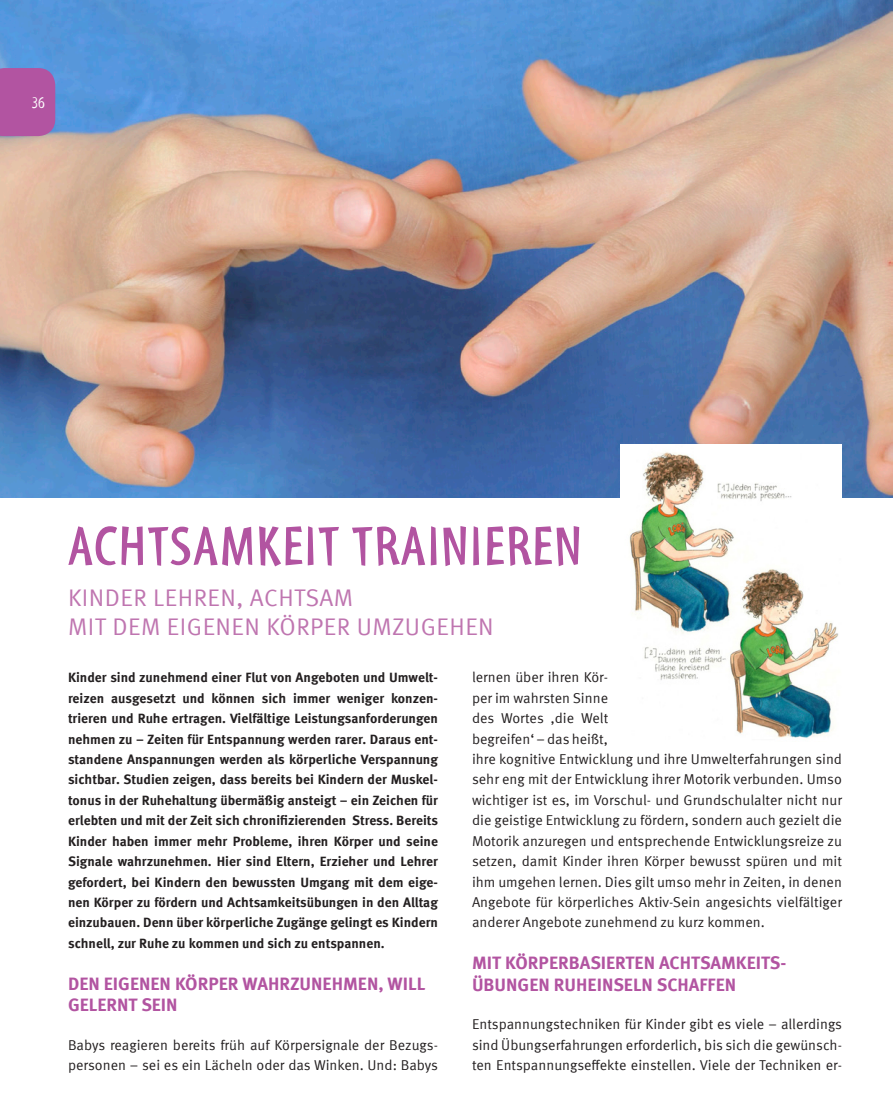
<style>
.page{position:relative;width:893px;height:1106px;background:#fff}
.page>*{position:absolute;margin:0;border:0;box-sizing:border-box;transform-origin:0 0}
.t1{font:54px "Myriad Std Tilt";letter-spacing:.05em;color:#b254a1}
.t2{font:24px/28.8px "Meta Offc Norm";letter-spacing:.02em;color:#bf75b0}
.t3{font:700 18px/21.6px "Meta Offc";color:#b254a1}
.t4{font:16.5px "Myriad Std Tilt";color:#fff}
.t5{font:14.25px/20.4px "Meta Offc Norm";color:#231f20}
.t6{font:700 13.5px/20.4px "Meta Offc";color:#231f20;text-align:justify}
</style>
<div class="page">
<img style="left:0;top:0;width:893px;height:497px">
<svg style="left:68px;top:526px;width:271px;height:41px"></svg>
<svg style="left:352px;top:526px;width:127px;height:41px"></svg>
<svg style="left:487px;top:526px;width:93px;height:40px"></svg>
<div style="left:0;top:68px;width:55px;height:68px;background:#b254a1"></div>
<img style="left:621px;top:444px;width:221px;height:294px">
<p class="t4" style="left:32px;top:93px;width:15px">36</p>
<p class="t1" style="left:68px;top:517px;width:515px">ACHTSAMKEIT TRAINIEREN</p>
<p class="t2" style="left:68px;top:583px;width:427px">KINDER LEHREN, ACHTSAM<br>MIT DEM EIGENEN KÖRPER UMZUGEHEN</p>
<p class="t6" style="left:68px;top:668px;width:372px">Kinder sind zunehmend einer Flut von Angeboten und Umwelt&shy;reizen ausgesetzt und können sich immer weniger konzen&shy;trieren und Ruhe ertragen. Vielfältige Leistungsanforderungen nehmen zu – Zeiten für Entspannung werden rarer. Daraus ent&shy;standene Anspannungen werden als körperliche Verspannung sichtbar. Studien zeigen, dass bereits bei Kindern der Muskel&shy;tonus in der Ruhehaltung übermäßig ansteigt – ein Zeichen für erlebten und mit der Zeit sich chronifizierenden Stress. Bereits Kinder haben immer mehr Probleme, ihren Körper und seine Signale wahrzunehmen. Hier sind Eltern, Erzieher und Lehrer gefordert, bei Kindern den bewussten Umgang mit dem eige&shy;nen Körper zu fördern und Achtsamkeitsübungen in den Alltag einzubauen. Denn über körperliche Zugänge gelingt es Kindern schnell, zur Ruhe zu kommen und sich zu entspannen.</p>
<p class="t3" style="left:68px;top:973px;width:359px">DEN EIGENEN KÖRPER WAHRZUNEHMEN, WILL<br>GELERNT SEIN</p>
<p class="t5" style="left:68px;top:1035px;width:372px">Babys reagieren bereits früh auf Körpersignale der Bezugs&shy;personen – sei es ein Lächeln oder das Winken. Und: Babys</p>
<p class="t5" style="left:472px;top:667px;width:372px">lernen über ihren Kör-<br>per im wahrsten Sinne<br>des Wortes ‚die Welt<br>begreifen‘ – das heißt,<br>ihre kognitive Entwicklung und ihre Umwelterfahrungen sind sehr eng mit der Entwicklung ihrer Motorik verbunden. Umso wichtiger ist es, im Vorschul- und Grundschulalter nicht nur die geistige Entwicklung zu fördern, sondern auch gezielt die Motorik anzuregen und entsprechende Entwicklungsreize zu setzen, damit Kinder ihren Körper bewusst spüren und mit ihm umgehen lernen. Dies gilt umso mehr in Zeiten, in denen Angebote für körperliches Aktiv-Sein angesichts vielfältiger anderer Angebote zunehmend zu kurz kommen.</p>
<p class="t3" style="left:472px;top:952px;width:316px">MIT KÖRPERBASIERTEN ACHTSAMKEITS-<br>ÜBUNGEN RUHEINSELN SCHAFFEN</p>
<p class="t5" style="left:472px;top:1014px;width:372px;text-align:justify">Entspannungstechniken für Kinder gibt es viele – allerdings sind Übungserfahrungen erforderlich, bis sich die gewünsch&shy;ten Entspannungseffekte einstellen. Viele der Techniken er-</p>
</div>
